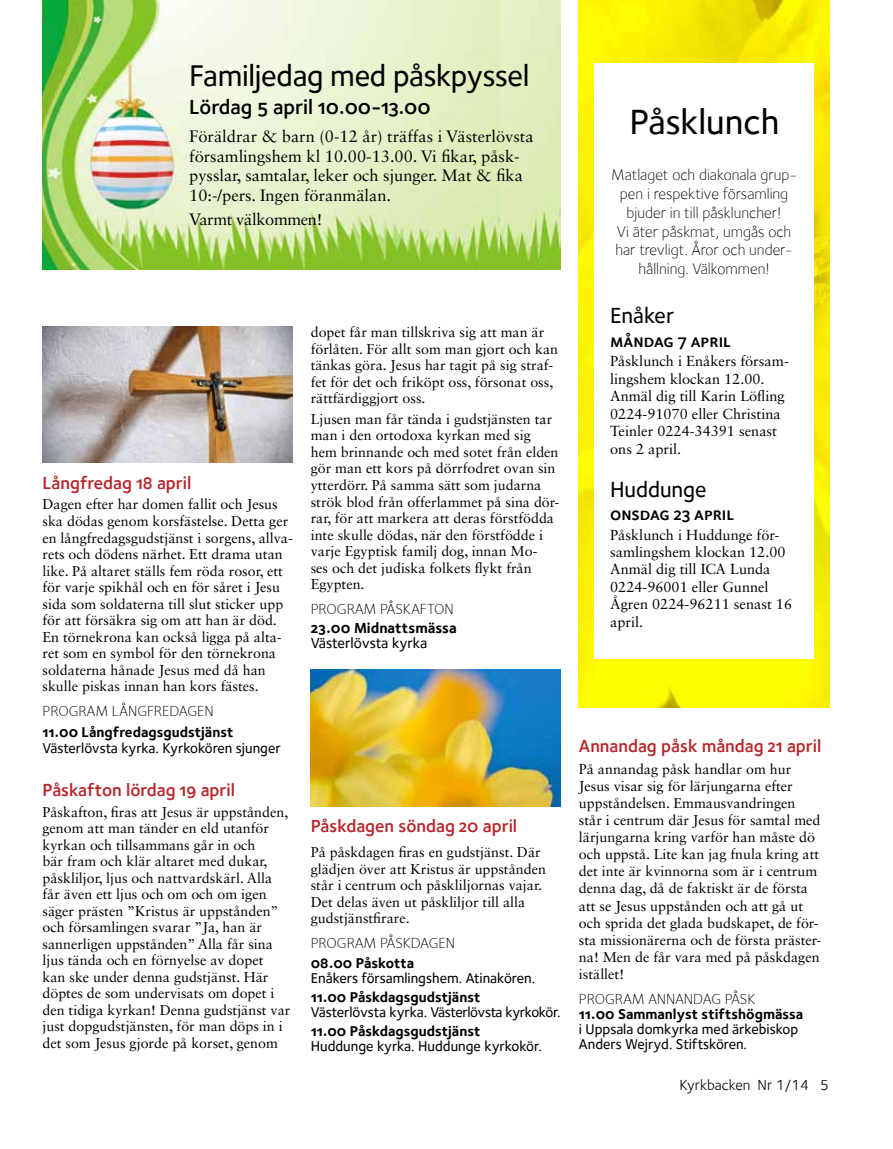
<style>
.page{position:relative;width:893px;height:1149px;background:#fff}
.page>*{position:absolute;margin:0;border:0;box-sizing:border-box;transform-origin:0 0}
.t1{font:36px "Foundry Sterling Medium OSF";color:#000}
.t2{font:30.75px "Foundry Sterling Medium OSF";letter-spacing:-.01em;color:#000}
.t3{font:22.5px "Foundry Sterling Medium OSF";letter-spacing:-.005em;color:#000}
.t4{font:21px "Foundry Sterling Demi OSF";color:#000}
.t5{font:18px "Foundry Sterling Demi OSF";color:#b7242a}
.t6{font:18px "Foundry Sterling Demi Expert";letter-spacing:-.005em;color:#000}
.t7{font:16.5px/19.6px "Sabon LT Std";color:#000}
.t8{font:16.5px "Sabon LT Std";letter-spacing:-.02em;color:#000}
.t9{font:15.75px/18.9px "Foundry Sterling Light OSF";color:#000;text-align:center}
.t10{font:15px "Foundry Sterling Light Expert";color:#000}
.t11{font:15px "Foundry Sterling Bold OSF";color:#000}
.t12{font:15px "Foundry Sterling";color:#000}
.t13{font:15px "Foundry Sterling Medium OSF";letter-spacing:-.005em;color:#000}
.t14{font:14.55px/17.4px "Sabon LT Std";color:#000}
.t15{font:14.55px/15px "Foundry Sterling Medium OSF";color:#000}
.t16{font:14.55px "Foundry Sterling Bold OSF";color:#000}
.t17{font:14.55px "Foundry Sterling Medium OSF";letter-spacing:-.02em;color:#000}
.t18{font:14.25px/16.5px "Sabon LT Std";color:#000}
</style>
<div class="page">
<img style="left:499px;top:0;width:62px;height:269px">
<img style="left:43px;top:0;width:456px;height:269px">
<img style="left:579px;top:0;width:250px;height:707px">
<div style="left:595px;top:63px;width:219px;height:596px;background:#fff"></div>
<img style="left:43px;top:326px;width:250px;height:136px">
<img style="left:311px;top:669px;width:250px;height:137px">
<h2 class="t2" style="left:189px;top:57px;width:342px">Familjedag med påskpyssel</h2>
<h3 class="t4" style="left:189px;top:95px;width:243px">Lördag 5 april 10.00-13.00</h3>
<p class="t7" style="left:189px;top:126px;width:346px">Föräldrar &amp; barn (0-12 år) träffas i Västerlövsta församlingshem kl 10.00-13.00. Vi fikar, påsk&shy;pysslar, samtalar, leker och sjunger. Mat &amp; fika 10:-/pers. Ingen föranmälan.</p>
<p class="t8" style="left:189px;top:209px;width:134px">Varmt välkommen!</p>
<p class="t5" style="left:43px;top:472px;width:150px">Långfredag 18 april</p>
<p class="t18" style="left:43px;top:496px;width:252px">Dagen efter har domen fallit och Jesus ska dödas genom korsfästelse. Detta ger en långfredagsgudstjänst i sorgens, allva&shy;rets och dödens närhet. Ett drama utan like. På altaret ställs fem röda rosor, ett för varje spikhål och en för såret i Jesu sida som soldaterna till slut sticker upp för att försäkra sig om att han är död.<br>En törnekrona kan också ligga på alta&shy;ret som en symbol för den törnekrona soldaterna hånade Jesus med då han skulle piskas innan han kors fästes.</p>
<p class="t10" style="left:43px;top:702px;width:173px">PROGRAM LÅNGFREDAGEN</p>
<p class="t16" style="left:43px;top:723px;width:192px">11.00 Långfredagsgudstjänst</p>
<p class="t15" style="left:43px;top:740px;width:240px">Västerlövsta kyrka. Kyrkokören sjunger</p>
<p class="t5" style="left:43px;top:778px;width:194px">Påskafton lördag 19 april</p>
<p class="t18" style="left:43px;top:803px;width:249px">Påskafton, firas att Jesus är uppstånden, genom att man tänder en eld utanför kyrkan och tillsammans går in och<br>bär fram och klär altaret med dukar, påskliljor, ljus och nattvardskärl. Alla får även ett ljus och om och om igen säger prästen ”Kristus är uppstånden” och församlingen svarar ”Ja, han är sannerligen uppstånden” Alla får sina ljus tända och en förnyelse av dopet<br>kan ske under denna gudstjänst. Här döptes de som undervisats om dopet i den tidiga kyrkan! Denna gudstjänst var just dopgudstjänsten, för man döps in i det som Jesus gjorde på korset, genom</p>
<p class="t18" style="left:311px;top:323px;width:249px">dopet får man tillskriva sig att man är förlåten. För allt som man gjort och kan tänkas göra. Jesus har tagit på sig straf&shy;fet för det och friköpt oss, försonat oss, rättfärdiggjort oss.</p>
<p class="t18" style="left:311px;top:410px;width:250px">Ljusen man får tända i gudstjänsten tar man i den ortodoxa kyrkan med sig hem brinnande och med sotet från elden gör man ett kors på dörrfodret ovan sin ytterdörr. På samma sätt som judarna strök blod från offerlammet på sina dör&shy;rar, för att markera att deras förstfödda inte skulle dödas, när den förstfödde i varje Egyptisk familj dog, innan Mo-<br>ses och det judiska folkets flykt från Egypten.</p>
<p class="t10" style="left:311px;top:600px;width:144px">PROGRAM PÅSKAFTON</p>
<p class="t11" style="left:311px;top:619px;width:148px">23.00 Midnattsmässa</p>
<p class="t13" style="left:311px;top:634px;width:118px">Västerlövsta kyrka</p>
<p class="t5" style="left:311px;top:815px;width:208px">Påskdagen söndag 20 april</p>
<p class="t18" style="left:311px;top:843px;width:237px">På påskdagen firas en gudstjänst. Där glädjen över att Kristus är uppstånden står i centrum och påskliljornas vajar.<br>Det delas även ut påskliljor till alla gudstjänstfirare.</p>
<p class="t10" style="left:311px;top:934px;width:146px">PROGRAM PÅSKDAGEN</p>
<p class="t16" style="left:311px;top:953px;width:105px">08.00 Påskotta</p>
<p class="t15" style="left:311px;top:969px;width:226px">Enåkers församlingshem. Atinakören.</p>
<p class="t16" style="left:311px;top:988px;width:171px">11.00 Påskdagsgudstjänst</p>
<p class="t17" style="left:311px;top:1003px;width:251px">Västerlövsta kyrka. Västerlövsta kyrkokör.</p>
<p class="t16" style="left:311px;top:1022px;width:171px">11.00 Påskdagsgudstjänst</p>
<p class="t15" style="left:311px;top:1038px;width:233px">Huddunge kyrka. Huddunge kyrkokör.</p>
<h1 class="t1" style="left:629px;top:101px;width:151px">Påsklunch</h1>
<p class="t9" style="left:611px;top:165px;width:187px">Matlaget och diakonala grup&shy;pen i respektive församling bjuder in till påskluncher!<br>Vi äter påskmat, umgås och har trevligt. Åror och under&shy;hållning. Välkommen!</p>
<h3 class="t3" style="left:610px;top:302px;width:66px">Enåker</h3>
<p class="t6" style="left:610px;top:329px;width:122px">måndag 7 april</p>
<p class="t14" style="left:610px;top:352px;width:180px">Påsklunch i Enåkers försam&shy;lingshem klockan 12.00.<br>Anmäl dig till Karin Löfling<br>0224-91070 eller Christina<br>Teinler 0224-34391 senast ons 2 april.</p>
<h3 class="t3" style="left:610px;top:476px;width:98px">Huddunge</h3>
<p class="t6" style="left:610px;top:502px;width:126px">onsdag 23 april</p>
<p class="t14" style="left:610px;top:525px;width:183px">Påsklunch i Huddunge för&shy;samlingshem klockan 12.00<br>Anmäl dig till ICA Lunda<br>0224-96001 eller Gunnel<br>Ågren 0224-96211 senast 16 april.</p>
<p class="t5" style="left:579px;top:735px;width:244px">Annandag påsk måndag 21 april</p>
<p class="t18" style="left:579px;top:759px;width:244px;line-height:17.1px">På annandag påsk handlar om hur Jesus visar sig för lärjungarna efter uppståndelsen. Emmausvandringen står i centrum där Jesus för samtal med lärjungarna kring varför han måste dö och uppstå. Lite kan jag fnula kring att det inte är kvinnorna som är i centrum denna dag, då de faktiskt är de första att se Jesus uppstånden och att gå ut och sprida det glada budskapet, de för&shy;sta missionärerna och de första präster&shy;na! Men de får vara med på påskdagen istället!</p>
<p class="t10" style="left:579px;top:990px;width:178px">PROGRAM ANNANDAG PÅSK</p>
<p class="t16" style="left:579px;top:1005px;width:226px">11.00 Sammanlyst stiftshögmässa</p>
<p class="t15" style="left:579px;top:1021px;width:221px">i Uppsala domkyrka med ärkebiskop<br>Anders Wejryd. Stiftskören.</p>
<p class="t12" style="left:680px;top:1076px;width:151px">Kyrkbacken Nr 1/14 5</p>
</div>
